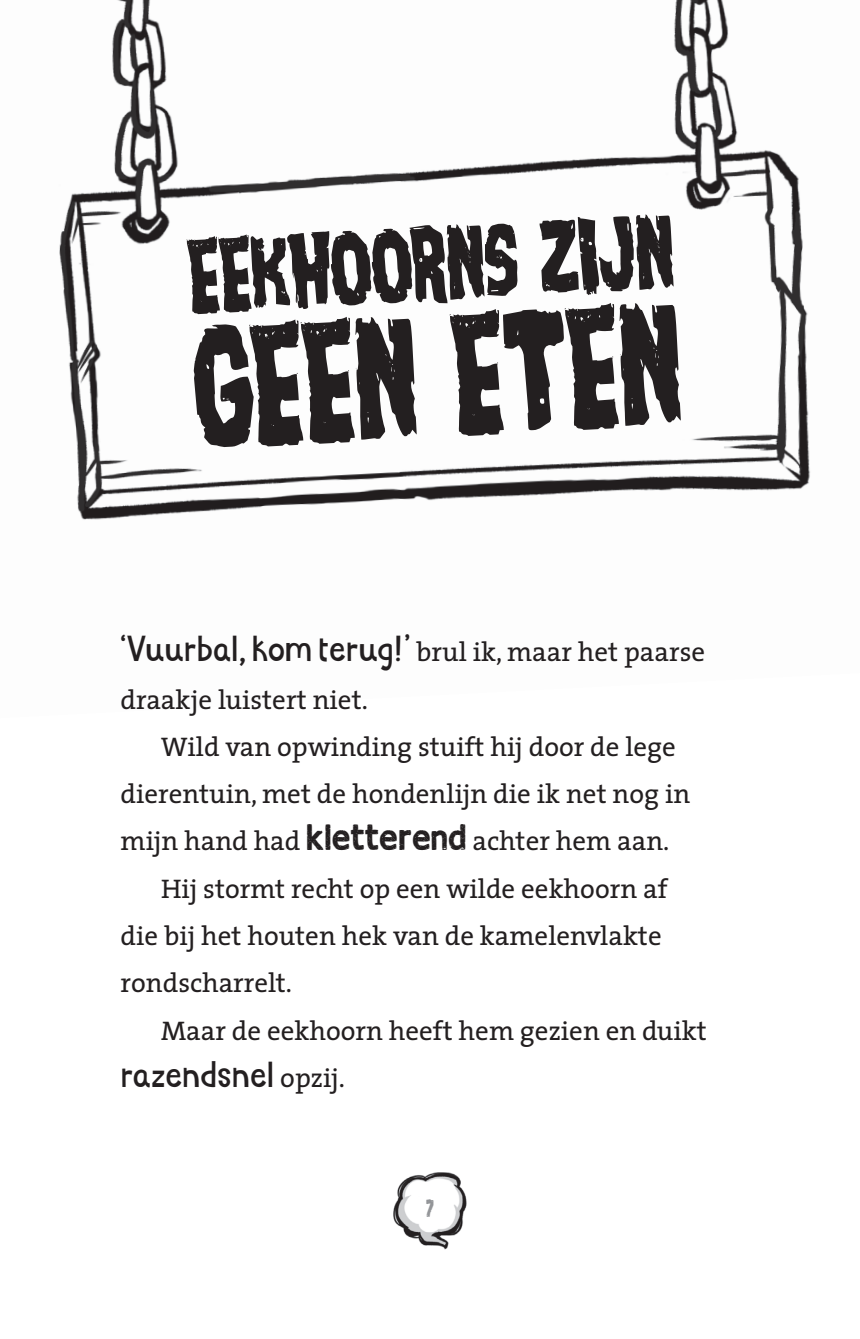
<style>
.page{position:relative;width:860px;height:1339px;background:#fff}
.page>*{position:absolute;margin:0;border:0;box-sizing:border-box;transform-origin:0 0}
.t1{font:186.75px "Nightmare Alley Condensed";color:#231f20}
.t2{font:114.75px "Nightmare Alley Condensed";color:#231f20}
.t3{font:36px "Goby";color:#231f20}
.t4{font:27px/47.2px "The Serif";color:#231f20}
.t5{font:27px "Nightmare Alley Condensed";color:#939598}
.s1{font-family:"Goby";font-size:36px}
.s2{font-family:"Good bye lullaby";font-size:36px}
.s3{font-family:"The Serif";font-size:27px}
</style>
<div class="page">
<img style="left:394px;top:1172px;width:72px;height:77px">
<img style="left:59px;top:0;width:751px;height:520px">
<h2 class="t2" style="left:185px;top:222px;width:488px;rotate:-3deg">Eekhoorns zijn</h2>
<h1 class="t1" style="left:188px;top:300px;width:490px;rotate:-3deg">geen eten</h1>
<p class="t4" style="left:121px;top:627px;width:586px"><span class="s1">‘Vuurbal, kom terug!’</span> brul ik, maar het paarse draakje luistert niet.</p>
<p class="t4" style="left:161px;top:722px;width:516px">Wild van opwinding stuift hij door de lege</p>
<p class="t4" style="left:121px;top:769px;width:571px">dierentuin, met de hondenlijn die ik net nog in</p>
<p class="t4" style="left:121px;top:816px;width:550px">mijn hand had <span class="s2">kletterend</span> achter hem aan.</p>
<p class="t4" style="left:161px;top:864px;width:508px">Hij stormt recht op een wilde eekhoorn af</p>
<p class="t4" style="left:121px;top:911px;width:543px">die bij het houten hek van de kamelenvlakte</p>
<p class="t4" style="left:121px;top:958px;width:173px">rondscharrelt.</p>
<p class="t4" style="left:161px;top:1005px;width:547px">Maar de eekhoorn heeft hem gezien en duikt</p>
<h3 class="t3" style="left:121px;top:1050px;width:226px">razendsnel <span class="s3">opzij.</span></h3>
<p class="t5" style="left:426px;top:1195px;width:9px">7</p>
</div>
